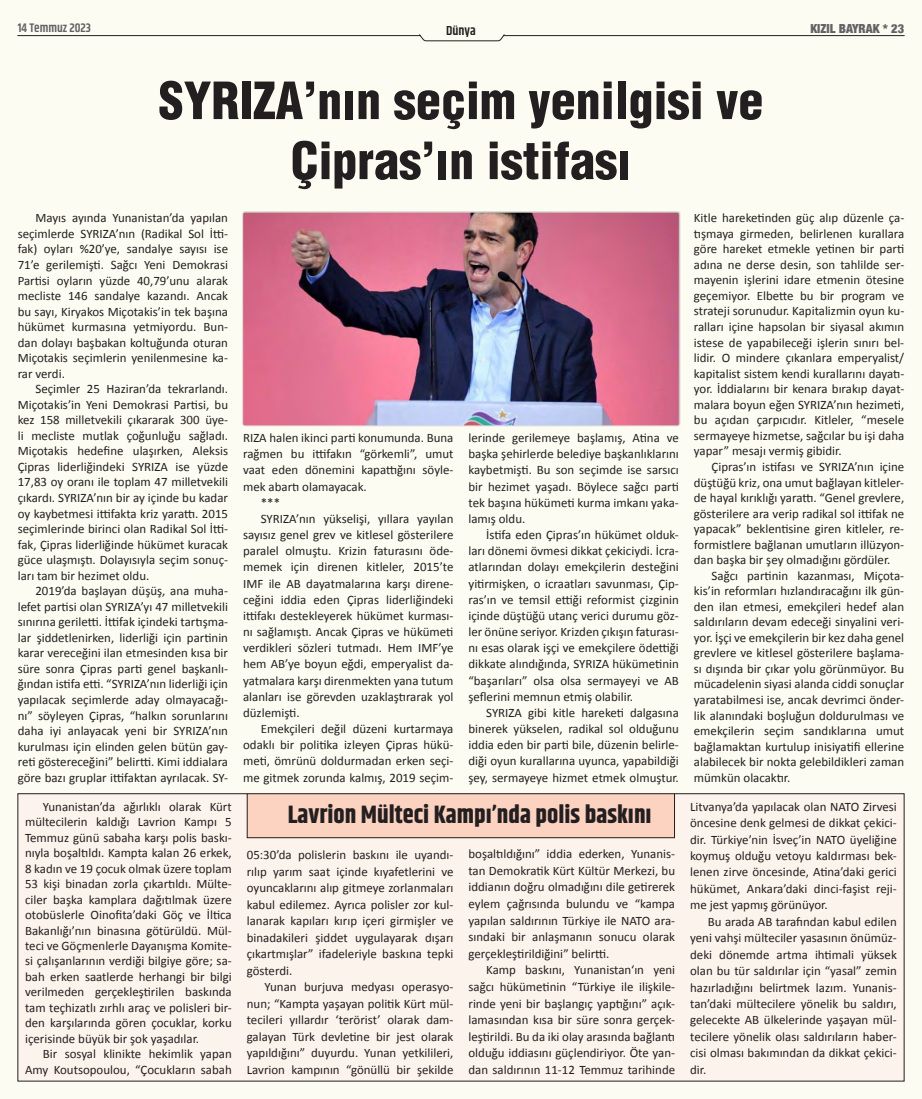
<style>
.page{position:relative;width:922px;height:1099px;background:#fff}
.page>*{position:absolute;margin:0;border:0;box-sizing:border-box;transform-origin:0 0}
.ana_başlık{font:900 condensed 50px "Helvetica";color:#231f20}
.ara_başlık{font:700 25px "Khand";color:#231f20}
.t1{font:600 13.12px "Khand";color:#231f20}
.t2{font:12.88px/15.5px "Calibri";color:#231f20;text-align:justify}
.t3{font:900 condensed 12.5px "Helvetica Neue";color:#636366}
.t4{font:600 12.5px "Khand";color:#636366}
</style>
<div class="page">
<div style="left:0;top:0;width:921px;height:1098px;background:#fdfcf3"></div>
<hr style="left:18px;top:35px;width:402px;height:1px;background:#231f20">
<hr style="left:503px;top:35px;width:400px;height:1px;background:#231f20">
<svg style="left:419px;top:34px;width:85px;height:7px"></svg>
<div style="left:241px;top:211px;width:439px;height:216px;background:#231f20;opacity:.4"></div>
<img style="left:243px;top:213px;width:435px;height:212px">
<div style="left:18px;top:793px;width:885px;height:288px;background:#fdf3ed"></div>
<div style="left:247px;top:793px;width:427px;height:44px;background:#fcd2c0"></div>
<div style="left:247px;top:793px;width:427px;height:44px;border:1px solid #231f20"></div>
<p class="t4" style="left:18px;top:20px;width:75px">14 Temmuz 2023</p>
<p class="t1" style="left:446px;top:22px;width:31px">Dünya</p>
<p class="t3" style="left:810px;top:18px;width:95px">KIZIL BAYRAK * 23</p>
<p class="ana_başlık" style="left:159px;top:69px;width:606px">SYRIZA’nın seçim yenilgisi ve</p>
<p class="ana_başlık" style="left:290px;top:129px;width:342px">Çipras’ın istifası</p>
<p class="t2" style="left:18px;top:210px;width:212px;text-indent:18px">Mayıs ayında Yunanistan’da yapılan seçimlerde SYRIZA’nın (Radikal Sol İtti&shy;fak) oyları %20’ye, sandalye sayısı ise 71’e gerilemişti. Sağcı Yeni Demokrasi Partisi oyların yüzde 40,79’unu alarak mecliste 146 sandalye kazandı. Ancak bu sayı, Kiryakos Miçotakis’in tek başına hükümet kurmasına yetmiyordu. Bun&shy;dan dolayı başbakan koltuğunda oturan Miçotakis seçimlerin yenilenmesine ka&shy;rar verdi.</p>
<p class="t2" style="left:18px;top:380px;width:212px;text-indent:18px">Seçimler 25 Haziran’da tekrarlandı.<br>Miçotakis’in Yeni Demokrasi Partisi, bu kez 158 milletvekili çıkararak 300 üye&shy;li mecliste mutlak çoğunluğu sağladı.<br>Miçotakis hedefine ulaşırken, Aleksis Çipras liderliğindeki SYRIZA ise yüzde 17,83 oy oranı ile toplam 47 milletvekili çıkardı. SYRIZA’nın bir ay içinde bu kadar oy kaybetmesi ittifakta kriz yarattı. 2015 seçimlerinde birinci olan Radikal Sol İtti&shy;fak, Çipras liderliğinde hükümet kuracak güce ulaşmıştı. Dolayısıyla seçim sonuç&shy;ları tam bir hezimet oldu.</p>
<p class="t2" style="left:18px;top:582px;width:212px;text-indent:18px">2019’da başlayan düşüş, ana muha&shy;lefet partisi olan SYRIZA’yı 47 milletvekili sınırına geriletti. İttifak içindeki tartışma&shy;lar şiddetlenirken, liderliği için partinin karar vereceğini ilan etmesinden kısa bir süre sonra Çipras parti genel başkanlı&shy;ğından istifa etti. “SYRIZA’nın liderliği için yapılacak seçimlerde aday olmayacağı&shy;nı” söyleyen Çipras, “halkın sorunlarını daha iyi anlayacak yeni bir SYRIZA’nın kurulması için elinden gelen bütün gay&shy;reti göstereceğini” belirtti. Kimi iddialara göre bazı gruplar ittifaktan ayrılacak. SY-</p>
<p class="t2" style="left:693px;top:209px;width:212px">Kitle hareketinden güç alıp düzenle ça&shy;tışmaya girmeden, belirlenen kurallara göre hareket etmekle yetinen bir parti adına ne derse desin, son tahlilde ser&shy;mayenin işlerini idare etmenin ötesine geçemiyor. Elbette bu bir program ve strateji sorunudur. Kapitalizmin oyun ku&shy;ralları içine hapsolan bir siyasal akımın istese de yapabileceği işlerin sınırı bel&shy;lidir. O mindere çıkanlara emperyalist/ kapitalist sistem kendi kurallarını dayatı&shy;yor. İddialarını bir kenara bırakıp dayat&shy;malara boyun eğen SYRIZA’nın hezimeti, bu açıdan çarpıcıdır. Kitleler, “mesele sermayeye hizmetse, sağcılar bu işi daha yapar” mesajı vermiş gibidir.</p>
<p class="t2" style="left:693px;top:458px;width:212px;text-indent:18px">Çipras’ın istifası ve SYRIZA’nın içine düştüğü kriz, ona umut bağlayan kitleler&shy;de hayal kırıklığı yarattı. “Genel grevlere, gösterilere ara verip radikal sol ittifak ne yapacak” beklentisine giren kitleler, re&shy;formistlere bağlanan umutların illüzyon&shy;dan başka bir şey olmadığını gördüler.</p>
<p class="t2" style="left:693px;top:567px;width:212px;text-indent:18px">Sağcı partinin kazanması, Miçota&shy;kis’in reformları hızlandıracağını ilk gün&shy;den ilan etmesi, emekçileri hedef alan saldırıların devam edeceği sinyalini veri&shy;yor. İşçi ve emekçilerin bir kez daha genel grevlere ve kitlesel gösterilere başlama&shy;sı dışında bir çıkar yolu görünmüyor. Bu mücadelenin siyasi alanda ciddi sonuçlar yaratabilmesi ise, ancak devrimci önder&shy;lik alanındaki boşluğun doldurulması ve emekçilerin seçim sandıklarına umut bağlamaktan kurtulup inisiyatifi ellerine alabilecek bir nokta gelebildikleri zaman mümkün olacaktır.</p>
<p class="t2" style="left:468px;top:429px;width:212px;line-height:16.1px">lerinde gerilemeye başlamış, Atina ve başka şehirlerde belediye başkanlıklarını kaybetmişti. Bu son seçimde ise sarsıcı bir hezimet yaşadı. Böylece sağcı parti tek başına hükümeti kurma imkanı yaka&shy;lamış oldu.</p>
<p class="t2" style="left:468px;top:526px;width:212px;line-height:16.1px;text-indent:18px">İstifa eden Çipras’ın hükümet olduk&shy;ları dönemi övmesi dikkat çekiciydi. İcra&shy;atlarından dolayı emekçilerin desteğini yitirmişken, o icraatları savunması, Çip&shy;ras’ın ve temsil ettiği reformist çizginin içinde düştüğü utanç verici durumu göz&shy;ler önüne seriyor. Krizden çıkışın faturası&shy;nı esas olarak işçi ve emekçilere ödettiği dikkate alındığında, SYRIZA hükümetinin “başarıları” olsa olsa sermayeyi ve AB şeflerini memnun etmiş olabilir.</p>
<p class="t2" style="left:468px;top:704px;width:212px;line-height:16.1px;text-indent:18px">SYRIZA gibi kitle hareketi dalgasına binerek yükselen, radikal sol olduğunu iddia eden bir parti bile, düzenin belirle&shy;diği oyun kurallarına uyunca, yapabildiği şey, sermayeye hizmet etmek olmuştur.</p>
<p class="t2" style="left:243px;top:429px;width:212px;line-height:16.1px">RIZA halen ikinci parti konumunda. Buna rağmen bu ittifakın “görkemli”, umut vaat eden dönemini kapattığını söyle&shy;mek abartı olamayacak.</p>
<p class="t2" style="left:261px;top:494px;width:21px">***</p>
<p class="t2" style="left:243px;top:510px;width:212px;line-height:16.1px;text-indent:18px">SYRIZA’nın yükselişi, yıllara yayılan sayısız genel grev ve kitlesel gösterilere paralel olmuştu. Krizin faturasını öde&shy;memek için direnen kitleler, 2015’te IMF ile AB dayatmalarına karşı direne&shy;ceğini iddia eden Çipras liderliğindeki ittifakı destekleyerek hükümet kurması&shy;nı sağlamıştı. Ancak Çipras ve hükümeti verdikleri sözleri tutmadı. Hem IMF’ye hem AB’ye boyun eğdi, emperyalist da&shy;yatmalara karşı direnmekten yana tutum alanları ise görevden uzaklaştırarak yol düzlemişti.</p>
<p class="t2" style="left:243px;top:720px;width:212px;line-height:16.1px;text-indent:18px">Emekçileri değil düzeni kurtarmaya odaklı bir politika izleyen Çipras hükü&shy;meti, ömrünü doldurmadan erken seçi&shy;me gitmek zorunda kalmış, 2019 seçim-</p>
<p class="t2" style="left:25px;top:798px;width:208px;text-indent:18px">Yunanistan’da ağırlıklı olarak Kürt mültecilerin kaldığı Lavrion Kampı 5<br>Temmuz günü sabaha karşı polis baskı&shy;nıyla boşaltıldı. Kampta kalan 26 erkek, 8 kadın ve 19 çocuk olmak üzere toplam 53 kişi binadan zorla çıkartıldı. Mülte&shy;ciler başka kamplara dağıtılmak üzere otobüslerle Oinofita’daki Göç ve İltica Bakanlığı’nın binasına götürüldü. Mül&shy;teci ve Göçmenlerle Dayanışma Komite&shy;si çalışanlarının verdiği bilgiye göre; sa&shy;bah erken saatlerde herhangi bir bilgi verilmeden gerçekleştirilen baskında tam teçhizatlı zırhlı araç ve polisleri bir&shy;den karşılarında gören çocuklar, korku içerisinde büyük bir şok yaşadılar.</p>
<p class="t2" style="left:25px;top:1045px;width:208px;text-align:right">Bir sosyal klinikte hekimlik yapan<br>Amy Koutsopoulou, “Çocukların sabah</p>
<p class="ara_başlık" style="left:288px;top:796px;width:365px">Lavrion Mülteci Kampı’nda polis baskını</p>
<p class="t2" style="left:247px;top:846px;width:208px;line-height:16.5px">05:30’da polislerin baskını ile uyandı&shy;rılıp yarım saat içinde kıyafetlerini ve oyuncaklarını alıp gitmeye zorlanmaları kabul edilemez. Ayrıca polisler zor kul&shy;lanarak kapıları kırıp içeri girmişler ve binadakileri şiddet uygulayarak dışarı çıkartmışlar” ifadeleriyle baskına tepki gösterdi.</p>
<p class="t2" style="left:247px;top:978px;width:208px;line-height:16.5px;text-indent:18px">Yunan burjuva medyası operasyo&shy;nun; “Kampta yaşayan politik Kürt mül&shy;tecileri yıllardır ‘terörist’ olarak dam&shy;galayan Türk devletine bir jest olarak yapıldığını” duyurdu. Yunan yetkilileri, Lavrion kampının “gönüllü bir şekilde</p>
<p class="t2" style="left:468px;top:845px;width:208px;line-height:16.6px">boşaltıldığını” iddia ederken, Yunanis&shy;tan Demokratik Kürt Kültür Merkezi, bu iddianın doğru olmadığını dile getirerek eylem çağrısında bulundu ve “kampa yapılan saldırının Türkiye ile NATO ara&shy;sındaki bir anlaşmanın sonucu olarak gerçekleştirildiğini” belirtti.</p>
<p class="t2" style="left:468px;top:961px;width:208px;line-height:16.6px;text-indent:18px">Kamp baskını, Yunanistan‘ın yeni sağcı hükümetinin “Türkiye ile ilişkile&shy;rinde yeni bir başlangıç yaptığını” açık&shy;lamasından kısa bir süre sonra gerçek&shy;leştirildi. Bu da iki olay arasında bağlantı olduğu iddiasını güçlendiriyor. Öte yan&shy;dan saldırının 11-12 Temmuz tarihinde</p>
<p class="t2" style="left:690px;top:797px;width:208px;line-height:16.5px">Litvanya’da yapılacak olan NATO Zirvesi öncesine denk gelmesi de dikkat çekici&shy;dir. Türkiye’nin İsveç’in NATO üyeliğine koymuş olduğu vetoyu kaldırması bek&shy;lenen zirve öncesinde, Atina’daki gerici hükümet, Ankara’daki dinci-faşist reji&shy;me jest yapmış görünüyor.</p>
<p class="t2" style="left:690px;top:912px;width:208px;line-height:16.5px;text-indent:18px">Bu arada AB tarafından kabul edilen yeni vahşi mülteciler yasasının önümüz&shy;deki dönemde artma ihtimali yüksek olan bu tür saldırılar için “yasal” zemin hazırladığını belirtmek lazım. Yunanis&shy;tan’daki mültecilere yönelik bu saldırı, gelecekte AB ülkelerinde yaşayan mül&shy;tecilere yönelik olası saldırıların haber&shy;cisi olması bakımından da dikkat çekici&shy;dir.</p>
</div>
